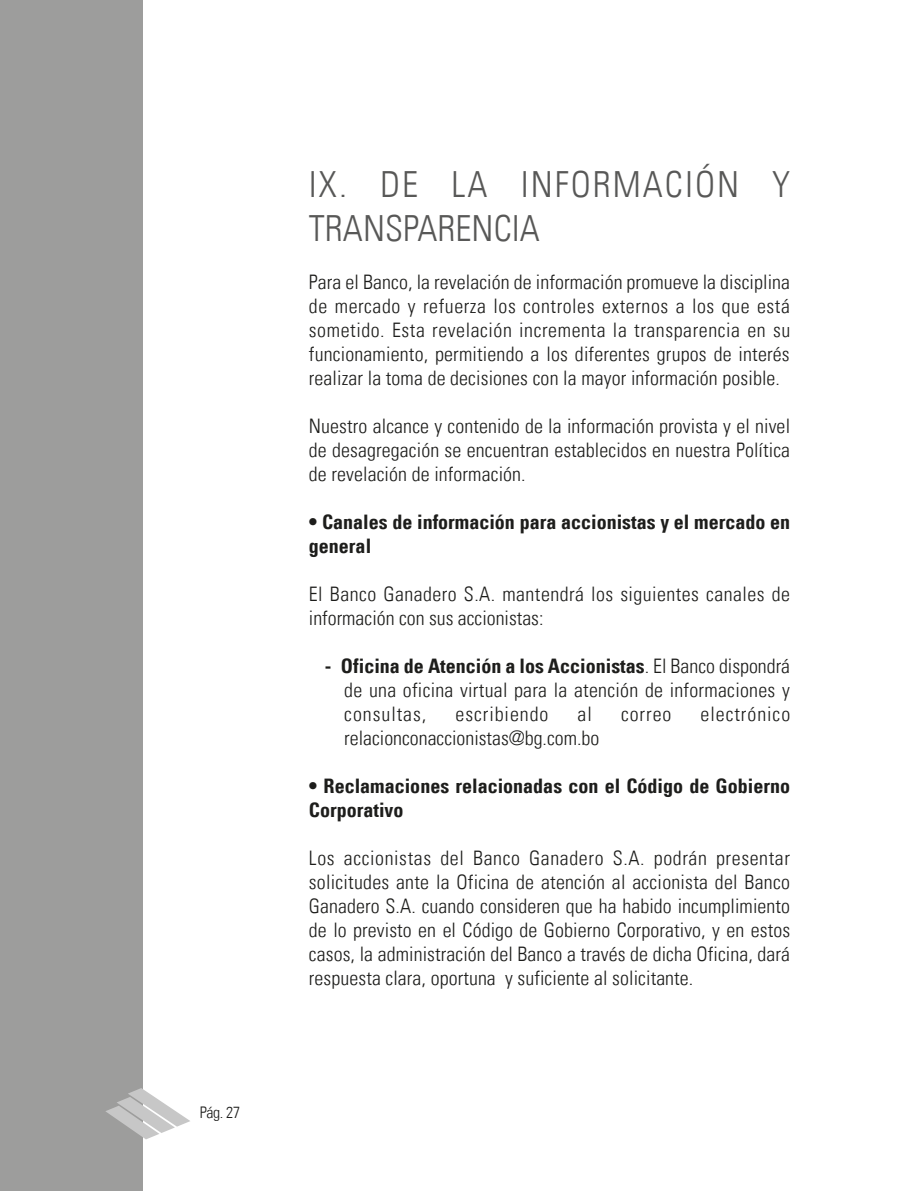
<style>
.page{position:relative;width:908px;height:1191px;background:#fff}
.page>*{position:absolute;margin:0;border:0;box-sizing:border-box;transform-origin:0 0}
.t1{font:300 condensed 36px/43.2px "Univers LT";letter-spacing:.055em;color:#585857}
.t2{font:300 condensed 20px/24px "Univers LT";letter-spacing:.005em;color:#1d1d1b;text-align:justify}
.t3{font:700 condensed 20px/24px "Univers LT";color:#1d1d1b}
.t4{font:300 condensed 20px/24px "Univers LT";letter-spacing:.025em;color:#1d1d1b}
.t5{font:300 condensed 20px "Univers LT";letter-spacing:.05em;color:#1d1d1b}
.t6{font:300 condensed 16px "Univers LT";color:#1d1d1b}
.s1{font-weight:700}
</style>
<div class="page">
<div style="left:0;top:0;width:142px;height:1190px;background:#9d9d9c"></div>
<svg style="left:106px;top:1088px;width:84px;height:51px"></svg>
<p class="t6" style="left:200px;top:1103px;width:42px">Pág. 27</p>
<h1 class="t1" style="left:309px;top:163px;width:482px">IX. DE LA INFORMACIÓN Y<br>TRANSPARENCIA</h1>
<p class="t2" style="left:309px;top:269px;width:482px">Para el Banco, la revelación de información promueve la disciplina de mercado y refuerza los controles externos a los que está sometido. Esta revelación incrementa la transparencia en su funcionamiento, permitiendo a los diferentes grupos de interés realizar la toma de decisiones con la mayor información posible.</p>
<p class="t2" style="left:309px;top:413px;width:482px">Nuestro alcance y contenido de la información provista y el nivel de desagregación se encuentran establecidos en nuestra Política de revelación de información.</p>
<p class="t3" style="left:309px;top:509px;width:482px">• Canales de información para accionistas y el mercado en general</p>
<p class="t4" style="left:309px;top:581px;width:482px">El Banco Ganadero S.A. mantendrá los siguientes canales de información con sus accionistas:</p>
<p class="t2" style="left:344px;top:653px;width:447px;text-indent:-19px"><span class="s1">- Oficina de Atención a los Accionistas</span>. El Banco dispondrá de una oficina virtual para la atención de informaciones y consultas,</p>
<p class="t5" style="left:455px;top:701px;width:94px">escribiendo</p>
<p class="t2" style="left:577px;top:701px;width:16px">al</p>
<p class="t2" style="left:620px;top:701px;width:52px">correo</p>
<p class="t5" style="left:700px;top:701px;width:91px">electrónico</p>
<p class="t2" style="left:344px;top:725px;width:256px">relacionconaccionistas@bg.com.bo</p>
<p class="t3" style="left:309px;top:773px;width:482px">• Reclamaciones relacionadas con el Código de Gobierno<br>Corporativo</p>
<p class="t2" style="left:309px;top:845px;width:482px">Los accionistas del Banco Ganadero S.A. podrán presentar solicitudes ante la Oficina de atención al accionista del Banco Ganadero S.A. cuando consideren que ha habido incumplimiento de lo previsto en el Código de Gobierno Corporativo, y en estos casos, la administración del Banco a través de dicha Oficina, dará respuesta clara, oportuna y suficiente al solicitante.</p>
</div>
